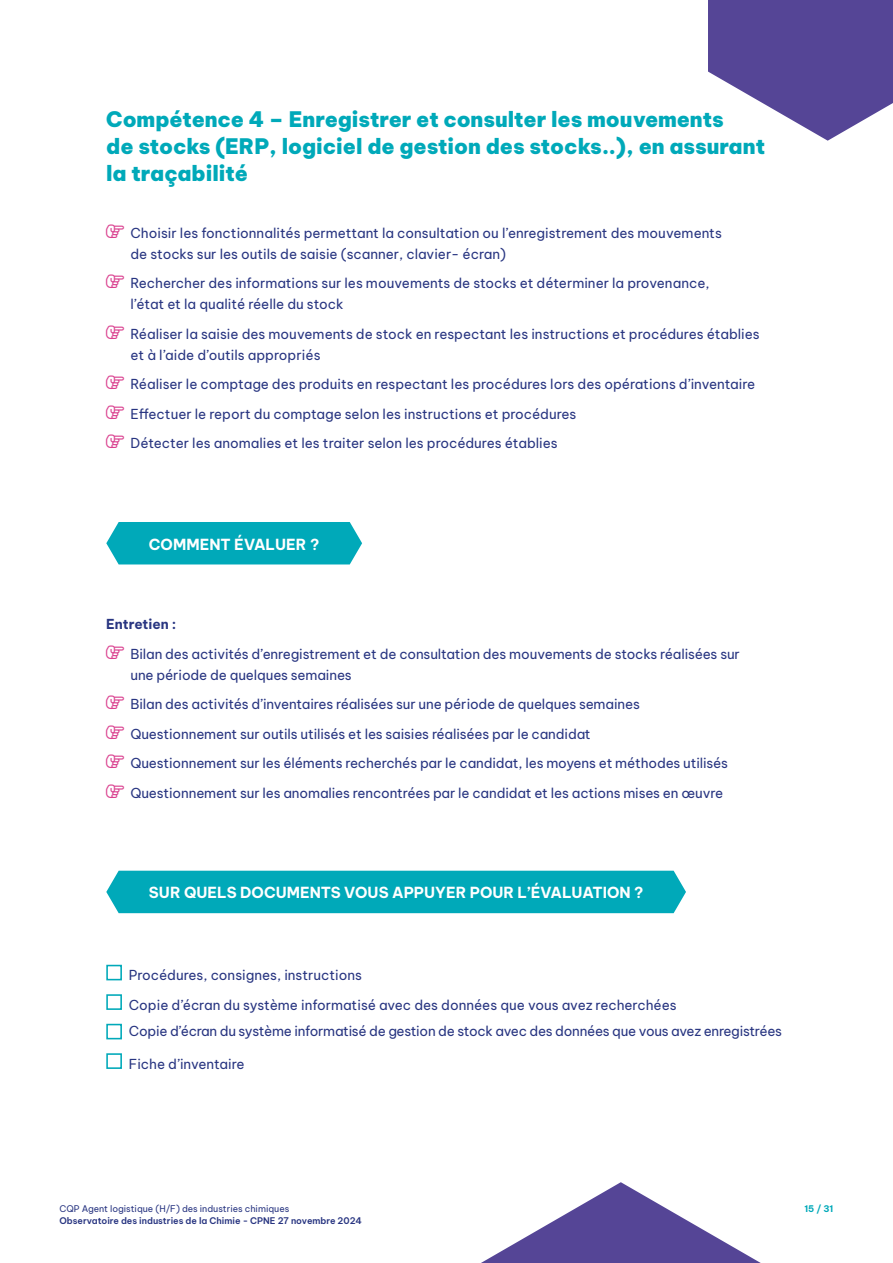
<style>
.page{position:relative;width:893px;height:1263px;background:#fff}
.page>*{position:absolute;margin:0;border:0;box-sizing:border-box;transform-origin:0 0}
.t1{font:900 21px/27px "Be Vietnam Pro";color:#00a9b9}
.t2{font:700 15px "Be Vietnam Pro";color:#fff}
.t3{font:13.5px/21px "Be Vietnam Pro";letter-spacing:-.01em;color:#283581}
.t4{font:700 13.5px "Be Vietnam Pro";letter-spacing:-.005em;color:#283581}
.t5{font:600 9px "Be Vietnam Pro";color:#283581}
.t6{font:9px "Be Vietnam Pro";color:#283581}
.t7{font:700 9px "Be Vietnam Pro";color:#00a9b9}
.s1{color:#da4290}
</style>
<div class="page">
<svg style="left:481px;top:1182px;width:280px;height:81px"></svg>
<div style="left:106px;top:522px;width:256px;height:42px;background:#00a9b9"></div>
<svg style="left:708px;top:0;width:185px;height:141px"></svg>
<div style="left:106px;top:871px;width:580px;height:42px;background:#00a9b9"></div>
<div style="left:106px;top:965px;width:16px;height:15px;border:2px solid #00a9b9"></div>
<div style="left:106px;top:994px;width:16px;height:16px;border:2px solid #00a9b9"></div>
<div style="left:106px;top:1024px;width:16px;height:15px;border:2px solid #00a9b9"></div>
<div style="left:106px;top:1053px;width:16px;height:16px;border:2px solid #00a9b9"></div>
<div style="left:60px;top:1203px;width:457px;height:21px;background:#fff"></div>
<h1 class="t1" style="left:106px;top:104px;width:660px">Compétence 4 – Enregistrer et consulter les mouvements<br>de stocks (ERP, logiciel de gestion des stocks..), en assurant la traçabilité</h1>
<p class="t3" style="left:131px;top:221px;width:593px;text-indent:-24px"><span class="s1">■□■▼▼</span> Choisir les fonctionnalités permettant la consultation ou l’enregistrement des mouvements de stocks sur les outils de saisie (scanner, clavier- écran)</p>
<p class="t3" style="left:131px;top:271px;width:580px;text-indent:-24px"><span class="s1">■□■▼▼</span> Rechercher des informations sur les mouvements de stocks et déterminer la provenance, l’état et la qualité réelle du stock</p>
<p class="t3" style="left:131px;top:322px;width:631px;text-indent:-24px"><span class="s1">■□■▼▼</span> Réaliser la saisie des mouvements de stock en respectant les instructions et procédures établies et à l’aide d’outils appropriés</p>
<p class="t3" style="left:106px;top:372px;width:651px"><span class="s1">■□■▼▼</span> Réaliser le comptage des produits en respectant les procédures lors des opérations d’inventaire</p>
<p class="t3" style="left:106px;top:402px;width:472px"><span class="s1">■□■▼▼</span> Effectuer le report du comptage selon les instructions et procédures</p>
<p class="t3" style="left:106px;top:432px;width:453px"><span class="s1">■□■▼▼</span> Détecter les anomalies et les traiter selon les procédures établies</p>
<p class="t2" style="left:149px;top:531px;width:172px">COMMENT ÉVALUER ?</p>
<p class="t4" style="left:106px;top:612px;width:72px">Entretien :</p>
<p class="t3" style="left:131px;top:642px;width:611px;text-indent:-24px"><span class="s1">■□■▼▼</span> Bilan des activités d’enregistrement et de consultation des mouvements de stocks réalisées sur une période de quelques semaines</p>
<p class="t3" style="left:106px;top:692px;width:535px"><span class="s1">■□■▼▼</span> Bilan des activités d’inventaires réalisées sur une période de quelques semaines</p>
<p class="t3" style="left:106px;top:722px;width:486px"><span class="s1">■□■▼▼</span> Questionnement sur outils utilisés et les saisies réalisées par le candidat</p>
<p class="t3" style="left:106px;top:751px;width:623px"><span class="s1">■□■▼▼</span> Questionnement sur les éléments recherchés par le candidat, les moyens et méthodes utilisés</p>
<p class="t3" style="left:106px;top:781px;width:618px"><span class="s1">■□■▼▼</span> Questionnement sur les anomalies rencontrées par le candidat et les actions mises en œuvre</p>
<p class="t2" style="left:149px;top:880px;width:496px">SUR QUELS DOCUMENTS VOUS APPUYER POUR L’ÉVALUATION ?</p>
<p class="t3" style="left:129px;top:959px;width:549px;line-height:29.5px">Procédures, consignes, instructions<br>Copie d’écran du système informatisé avec des données que vous avez recherchées</p>
<p class="t3" style="left:129px;top:1019px;width:655px">Copie d’écran du système informatisé de gestion de stock avec des données que vous avez enregistrées</p>
<p class="t3" style="left:129px;top:1052px;width:117px">Fiche d’inventaire</p>
<p class="t6" style="left:60px;top:1202px;width:231px">CQP Agent logistique (H/F) des industries chimiques</p>
<p class="t7" style="left:804px;top:1201px;width:31px">15 / 31</p>
<p class="t5" style="left:60px;top:1213px;width:304px">Observatoire des industries de la Chimie - CPNE 27 novembre 2024</p>
</div>
